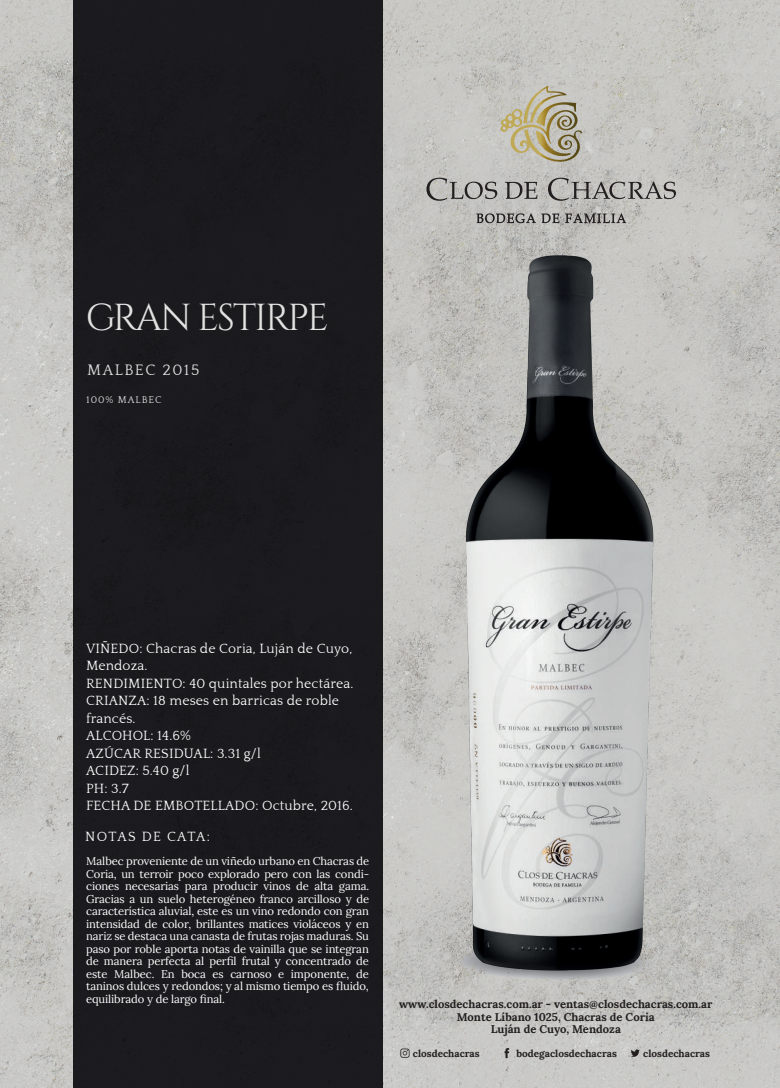
<style>
.page{position:relative;width:780px;height:1088px;background:#fff}
.page>*{position:absolute;margin:0;border:0;box-sizing:border-box;transform-origin:0 0}
.t1{font:37.5px "Cinzel";letter-spacing:-.05em;color:#e2e3e1}
.t2{font:15.62px "Quattrocento";letter-spacing:.1em;color:#e2e3e1}
.t3{font:13.75px/17.5px "Quattrocento";letter-spacing:.01em;color:#fff}
.t4{font:13.75px "Quattrocento";letter-spacing:.095em;color:#fff}
.t5{font:11.25px/12.5px "Lora";letter-spacing:-.01em;color:#fff;text-align:justify}
.t6{font:700 11.25px/12.5px "Lora";color:#231f20;text-align:center}
.t7{font:700 10px "Lora";color:#231f20}
.t8{font:10px "Quattrocento";letter-spacing:.1em;color:#e2e3e1}
</style>
<div class="page">
<img style="left:0;top:0;width:780px;height:1088px">
<div style="left:73px;top:0;width:309px;height:1088px;background:#1b1b1e"></div>
<img style="left:302px;top:238px;width:478px;height:747px">
<svg style="left:476px;top:213px;width:83px;height:10px"></svg>
<svg style="left:565px;top:213px;width:61px;height:10px"></svg>
<svg style="left:426px;top:178px;width:71px;height:23px;background:#a4a3a0"></svg>
<svg style="left:505px;top:182px;width:32px;height:17px"></svg>
<svg style="left:548px;top:178px;width:128px;height:23px;background:#a3a19f"></svg>
<svg style="left:500px;top:86px;width:83px;height:81px;background:#bab49e"></svg>
<svg style="left:504px;top:1048px;width:5px;height:10px"></svg>
<svg style="left:630px;top:1049px;width:9px;height:8px"></svg>
<svg style="left:400px;top:1048px;width:9px;height:10px"></svg>
<h1 class="t1" style="left:86px;top:295px;width:244px">GRAN ESTIRPE</h1>
<h2 class="t2" style="left:87px;top:362px;width:114px">MALBEC 2015</h2>
<p class="t8" style="left:86px;top:395px;width:77px">100% MALBEC</p>
<p class="t3" style="left:86px;top:640px;width:269px">VIÑEDO: Chacras de Coria, Luján de Cuyo,<br>Mendoza.<br>RENDIMIENTO: 40 quintales por hectárea.<br>CRIANZA: 18 meses en barricas de roble francés.<br>ALCOHOL: 14.6%<br>AZÚCAR RESIDUAL: 3.31 g/l<br>ACIDEZ: 5.40 g/l<br>PH: 3.7<br>FECHA DE EMBOTELLADO: Octubre, 2016.</p>
<p class="t4" style="left:85px;top:829px;width:126px">NOTAS DE CATA:</p>
<p class="t5" style="left:86px;top:854px;width:285px">Malbec proveniente de un viñedo urbano en Chacras de Coria, un terroir poco explorado pero con las condi&shy;ciones necesarias para producir vinos de alta gama.<br>Gracias a un suelo heterogéneo franco arcilloso y de característica aluvial, este es un vino redondo con gran intensidad de color, brillantes matices violáceos y en nariz se destaca una canasta de frutas rojas maduras. Su paso por roble aporta notas de vainilla que se integran de manera perfecta al perfil frutal y concentrado de este Malbec. En boca es carnoso e imponente, de taninos dulces y redondos; y al mismo tiempo es fluido, equilibrado y de largo final.</p>
<p class="t6" style="left:399px;top:997px;width:315px">www.closdechacras.com.ar - ventas@closdechacras.com.ar<br>Monte Líbano 1025, Chacras de Coria<br>Luján de Cuyo, Mendoza</p>
<p class="t7" style="left:413px;top:1045px;width:68px">closdechacras</p>
<p class="t7" style="left:516px;top:1045px;width:102px">bodegaclosdechacras</p>
<p class="t7" style="left:643px;top:1045px;width:68px">closdechacras</p>
</div>
